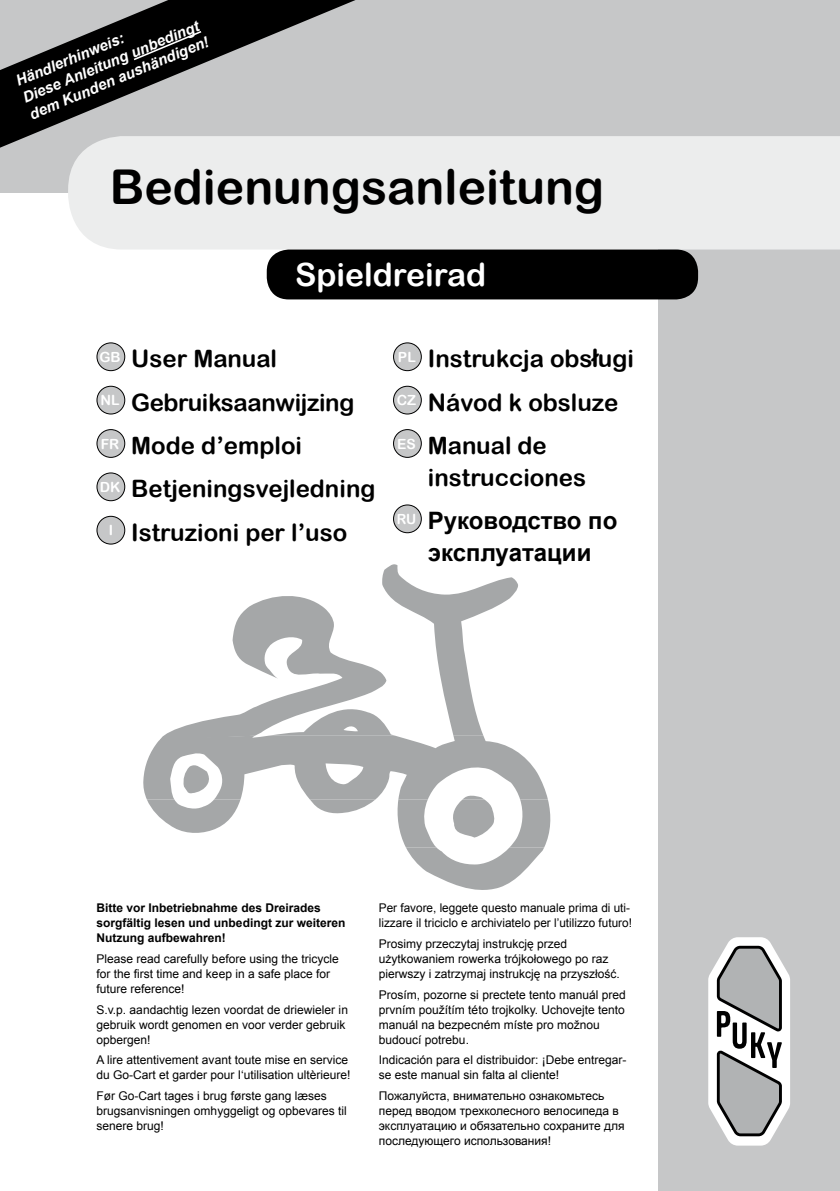
<style>
.page{position:relative;width:840px;height:1191px;background:#fff}
.page>*{position:absolute;margin:0;border:0;box-sizing:border-box;transform-origin:0 0}
.t1{font:48px "Arial Rounded MT Bold";color:#000}
.t2{font:32px "Arial Rounded MT Bold";color:#fff}
.t3{font:24px/43.4px "Arial Rounded MT Bold";color:#000}
.t4{font:700 24px/32px "Arial";color:#000;text-align:center}
.t5{font:italic 700 15px/18.2px "Arial";color:#fff}
.t6{font:12px/15px "Arial";color:#000}
.t7{font:700 12px/15px "Arial";color:#000}
.s1{font-family:"VAG Rounded";font-weight:700}
</style>
<div class="page">
<div style="left:658px;top:0;width:181px;height:1191px;background:#c6c7c8"></div>
<div style="left:0;top:0;width:839px;height:193px;background:#c6c7c8"></div>
<div style="left:68px;top:136px;width:771px;height:113px;background:#eceded"></div>
<div style="left:266px;top:249px;width:431px;height:50px;background:#000;border-radius:22px"></div>
<div style="left:97px;top:343px;width:28px;height:28px;background:#c6c7c8;border-radius:50%"></div>
<div style="left:96px;top:342px;width:29px;height:29px;border:1px solid #000;border-radius:50%"></div>
<div style="left:97px;top:386px;width:28px;height:28px;background:#c6c7c8;border-radius:50%"></div>
<div style="left:96px;top:386px;width:29px;height:28px;border:1px solid #000;border-radius:50%"></div>
<div style="left:97px;top:429px;width:28px;height:28px;background:#c6c7c8;border-radius:50%"></div>
<div style="left:96px;top:429px;width:29px;height:29px;border:1px solid #000;border-radius:50%"></div>
<div style="left:97px;top:473px;width:28px;height:28px;background:#c6c7c8;border-radius:50%"></div>
<div style="left:96px;top:472px;width:29px;height:29px;border:1px solid #000;border-radius:50%"></div>
<div style="left:97px;top:516px;width:28px;height:28px;background:#c6c7c8;border-radius:50%"></div>
<div style="left:96px;top:516px;width:29px;height:28px;border:1px solid #000;border-radius:50%"></div>
<svg style="left:0;top:0;width:403px;height:157px"></svg>
<svg style="left:132px;top:30px;width:71px;height:32px;background:#0c0c0c"></svg>
<div style="left:393px;top:343px;width:28px;height:28px;background:#c6c7c8;border-radius:50%"></div>
<div style="left:393px;top:342px;width:28px;height:29px;border:1px solid #000;border-radius:50%"></div>
<div style="left:393px;top:386px;width:28px;height:28px;background:#c6c7c8;border-radius:50%"></div>
<div style="left:393px;top:386px;width:28px;height:28px;border:1px solid #000;border-radius:50%"></div>
<div style="left:393px;top:429px;width:28px;height:28px;background:#c6c7c8;border-radius:50%"></div>
<div style="left:393px;top:429px;width:28px;height:29px;border:1px solid #000;border-radius:50%"></div>
<div style="left:393px;top:505px;width:28px;height:28px;background:#c6c7c8;border-radius:50%"></div>
<div style="left:393px;top:504px;width:28px;height:29px;border:1px solid #000;border-radius:50%"></div>
<svg style="left:143px;top:564px;width:407px;height:326px"></svg>
<svg style="left:708px;top:937px;width:81px;height:208px;background:#b9baba"></svg>
<p class="t5" style="left:13px;top:74px;width:194px;rotate:-23deg">Händlerhinweis:<br>Diese Anleitung unbedingt dem Kunden aushändigen!</p>
<h1 class="t1" style="left:110px;top:159px;width:495px">Bedienungsanleitung</h1>
<h2 class="t2" style="left:295px;top:256px;width:192px">Spieldreirad</h2>
<h3 class="t3" style="left:99px;top:336px;width:179px"><sup>GB</sup> User Manual</h3>
<h3 class="t3" style="left:100px;top:380px;width:255px"><sup>NL</sup> Gebruiksaanwijzing</h3>
<h3 class="t3" style="left:101px;top:423px;width:203px"><sup>FR</sup> Mode d’emploi</h3>
<h3 class="t3" style="left:100px;top:467px;width:277px"><sup>DK</sup> Betjeningsvejledning</h3>
<h3 class="t3" style="left:109px;top:510px;width:240px"><sup>I</sup> Istruzioni per l’uso</h3>
<h3 class="t3" style="left:396px;top:336px;width:238px"><sup>PL</sup> Instrukcja obs<span class="s1">ł</span>ugi<br><sup>CZ</sup> Návod k obsluze<br><sup>ES</sup> Manual de</h3>
<h3 class="t3" style="left:427px;top:455px;width:160px">instrucciones</h3>
<h3 class="t4" style="left:396px;top:505px;width:222px"><sup>RU</sup> Руководство по эксплуатации</h3>
<p class="t7" style="left:96px;top:901px;width:250px">Bitte vor Inbetriebnahme des Dreirades sorgfältig lesen und unbedingt zur weiteren<br>Nutzung aufbewahren!</p>
<p class="t6" style="left:96px;top:951px;width:244px">Please read carefully before using the tricycle for the first time and keep in a safe place for future reference!</p>
<p class="t6" style="left:96px;top:1002px;width:253px">S.v.p. aandachtig lezen voordat de driewieler in gebruik wordt genomen en voor verder gebruik opbergen!</p>
<p class="t6" style="left:96px;top:1052px;width:255px">A lire attentivement avant toute mise en service du Go-Cart et garder pour I‘utilisation ultèrieure!</p>
<p class="t6" style="left:96px;top:1088px;width:252px">Før Go-Cart tages i brug første gang læses brugsanvisningen omhyggeligt og opbevares til senere brug!</p>
<p class="t6" style="left:378px;top:900px;width:254px">Per favore, leggete questo manuale prima di uti&shy;lizzare il triciclo e archiviatelo per l’utilizzo futuro!</p>
<p class="t6" style="left:378px;top:936px;width:242px">Prosimy przeczytaj instrukcję przed użytkowaniem rowerka trójkołowego po raz pierwszy i zatrzymaj instrukcję na przyszłość.</p>
<p class="t6" style="left:378px;top:987px;width:248px">Prosím, pozorne si prectete tento manuál pred prvním použítím této trojkolky. Uchovejte tento manuál na bezpecném míste pro možnou budoucí potrebu.</p>
<p class="t6" style="left:378px;top:1052px;width:249px">Indicación para el distribuidor: ¡Debe entregar&shy;se este manual sin falta al cliente!</p>
<p class="t6" style="left:378px;top:1088px;width:247px">Пожалуйста, внимательно ознакомьтесь перед вводом трехколесного велосипеда в эксплуатацию и обязательно сохраните для последующего использования!</p>
</div>
